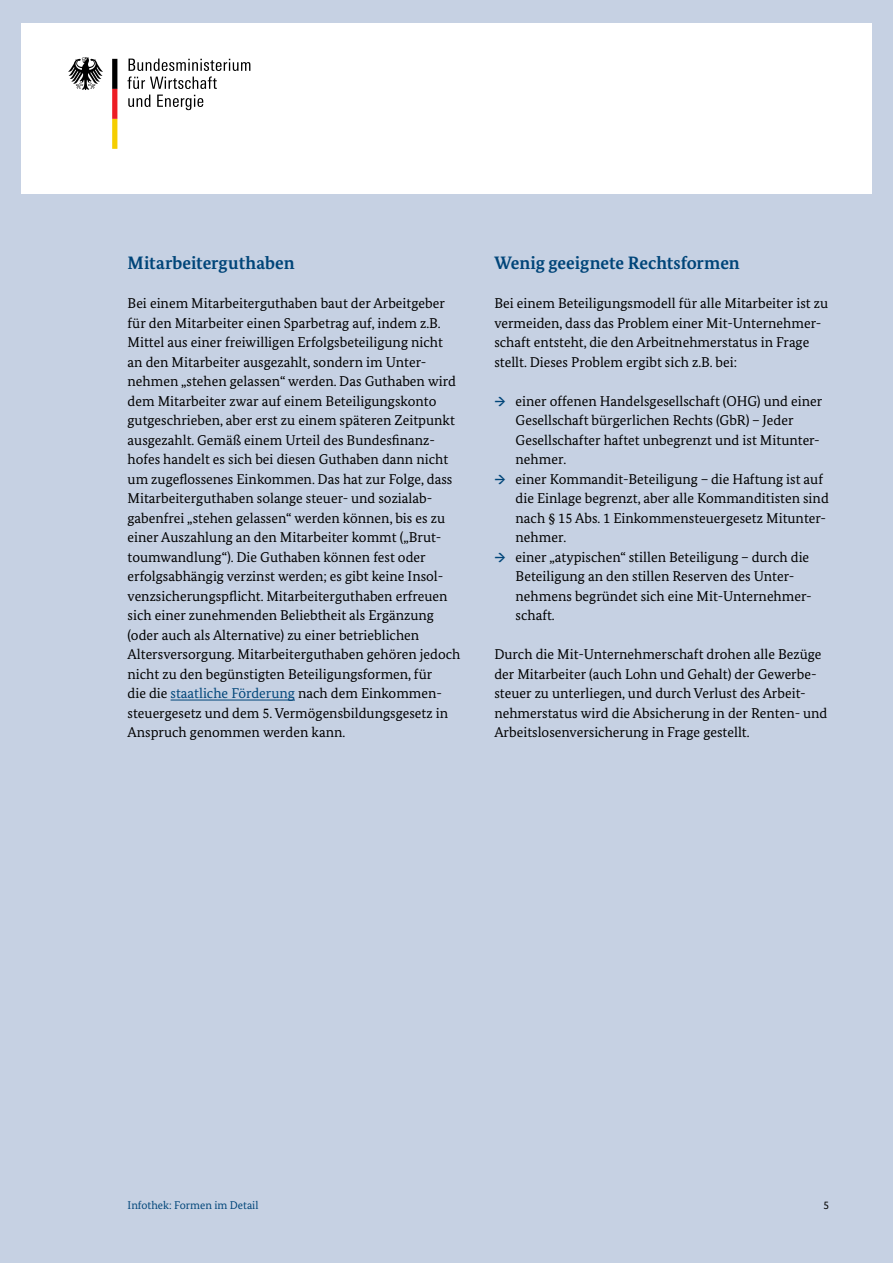
<style>
.page{position:relative;width:893px;height:1263px;background:#c6d1e3}
.page>*{position:absolute;margin:0;border:0;box-sizing:border-box;transform-origin:0 0}
.t1{font:700 18px "Bundes Serif";color:#004579}
.Absatz{font:14.25px/19.5px "Bundes Serif";color:#000}
.t2{font:11.25px "Bundes Serif";color:#004579}
.t3{font:11.25px "Bundes Sans";color:#000}
.s1{color:#004579}
.s2{font-weight:700;color:#004579}
</style>
<div class="page">
<div style="left:21px;top:23px;width:851px;height:170px;background:#fff"></div>
<svg style="left:68px;top:57px;width:35px;height:33px"></svg>
<svg style="left:112px;top:59px;width:5px;height:90px"></svg>
<svg style="left:127px;top:59px;width:123px;height:30px"></svg>
<svg style="left:128px;top:95px;width:22px;height:12px"></svg>
<svg style="left:157px;top:95px;width:46px;height:15px"></svg>
<hr style="left:171px;top:700px;width:124px;height:1px;background:#004579">
<h3 class="t1" style="left:128px;top:252px;width:168px">Mitarbeiterguthaben</h3>
<p class="Absatz" style="left:128px;top:293px;width:334px">Bei einem Mitarbeiterguthaben baut der Arbeitgeber für den Mitarbeiter einen Sparbetrag auf, indem z.B.<br>Mittel aus einer freiwilligen Erfolgsbeteiligung nicht an den Mitarbeiter ausgezahlt, sondern im Unter&shy;nehmen „stehen gelassen“ werden. Das Guthaben wird dem Mitarbeiter zwar auf einem Beteiligungskonto gutgeschrieben, aber erst zu einem späteren Zeitpunkt ausgezahlt. Gemäß einem Urteil des Bundesfinanz&shy;hofes handelt es sich bei diesen Guthaben dann nicht um zugeflossenes Einkommen. Das hat zur Folge, dass Mitarbeiterguthaben solange steuer- und sozialab&shy;gabenfrei „stehen gelassen“ werden können, bis es zu einer Auszahlung an den Mitarbeiter kommt („Brut&shy;toumwandlung“). Die Guthaben können fest oder erfolgsabhängig verzinst werden; es gibt keine Insol&shy;venzsicherungspflicht. Mitarbeiterguthaben erfreuen sich einer zunehmenden Beliebtheit als Ergänzung (oder auch als Alternative) zu einer betrieblichen Altersversorgung. Mitarbeiterguthaben gehören jedoch nicht zu den begünstigten Beteiligungsformen, für<br>die die <span class="s1">staatliche Förderung</span> nach dem Einkommen&shy;steuergesetz und dem 5. Vermögensbildungsgesetz in Anspruch genommen werden kann.</p>
<h3 class="t1" style="left:494px;top:252px;width:247px">Wenig geeignete Rechtsformen</h3>
<p class="Absatz" style="left:494px;top:293px;width:335px">Bei einem Beteiligungsmodell für alle Mitarbeiter ist zu vermeiden, dass das Problem einer Mit-Unternehmer&shy;schaft entsteht, die den Arbeitnehmerstatus in Frage stellt. Dieses Problem ergibt sich z.B. bei:</p>
<p class="Absatz" style="left:516px;top:391px;width:308px;text-indent:-21px"><span class="s2">→</span> einer offenen Handelsgesellschaft (OHG) und einer Gesellschaft bürgerlichen Rechts (GbR) – Jeder Gesellschafter haftet unbegrenzt und ist Mitunter&shy;nehmer.</p>
<p class="Absatz" style="left:516px;top:469px;width:315px;text-indent:-21px"><span class="s2">→</span> einer Kommandit-Beteiligung – die Haftung ist auf die Einlage begrenzt, aber alle Kommanditisten sind nach § 15 Abs. 1 Einkommensteuergesetz Mitunter&shy;nehmer.</p>
<p class="Absatz" style="left:516px;top:547px;width:298px;text-indent:-21px"><span class="s2">→</span> einer „atypischen“ stillen Beteiligung – durch die Beteiligung an den stillen Reserven des Unter&shy;nehmens begründet sich eine Mit-Unternehmer&shy;schaft.</p>
<p class="Absatz" style="left:494px;top:644px;width:335px">Durch die Mit-Unternehmerschaft drohen alle Bezüge der Mitarbeiter (auch Lohn und Gehalt) der Gewerbe&shy;steuer zu unterliegen, und durch Verlust des Arbeit&shy;nehmerstatus wird die Absicherung in der Renten- und Arbeitslosenversicherung in Frage gestellt.</p>
<p class="t2" style="left:128px;top:1198px;width:132px">Infothek: Formen im Detail</p>
<p class="t3" style="left:824px;top:1198px;width:7px">5</p>
</div>
